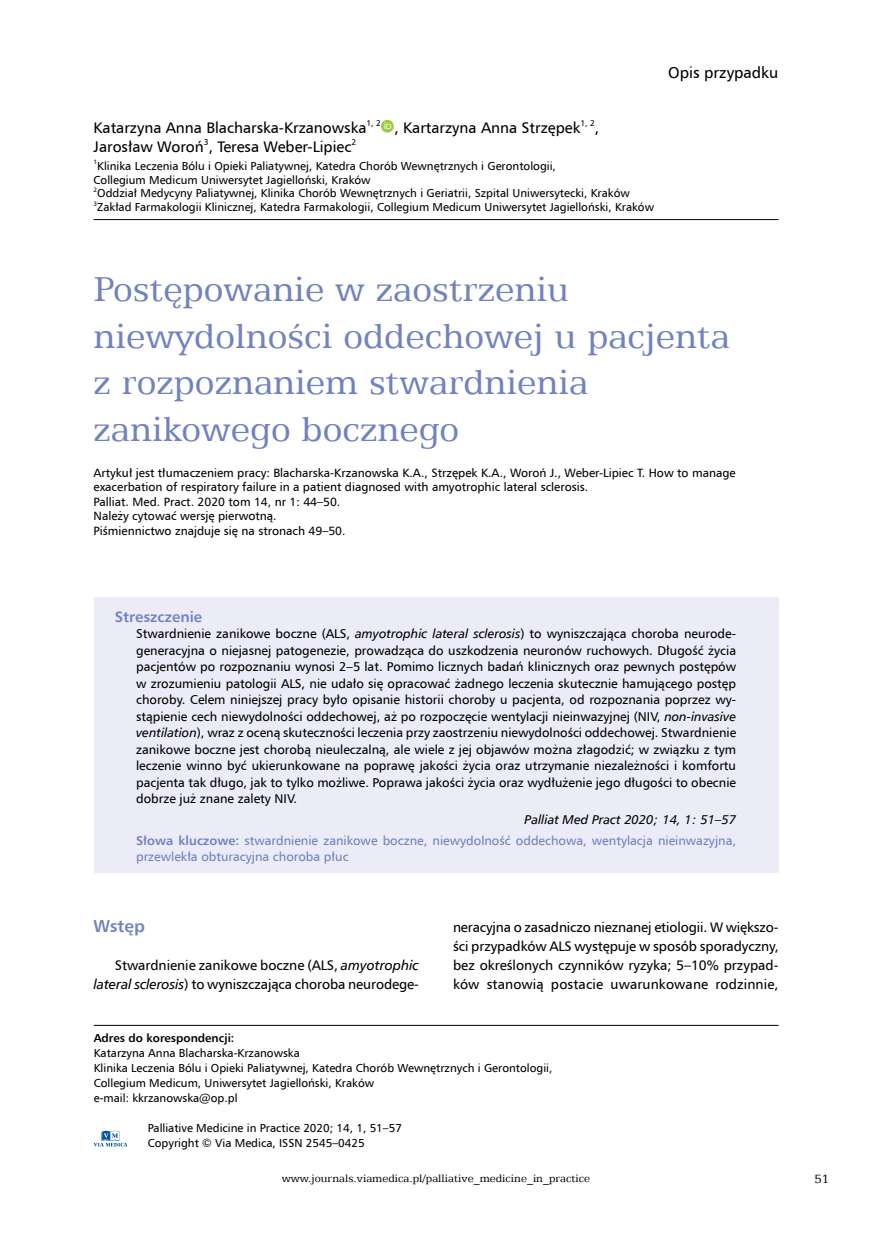
<style>
.page{position:relative;width:872px;height:1234px;background:#fff}
.page>*{position:absolute;margin:0;border:0;box-sizing:border-box;transform-origin:0 0}
.t1{font:39px/46.8px "Egyptian 505 EU";color:#7082c0}
.t2{font:700 17.25px "Humnst 777 EU";color:#7082c0}
.t3{font:15.75px "Humnst 777 EU";color:#000}
.t4{font:15.3px/18.9px "Humnst 777 EU";color:#000}
.t5{font:700 15px "Humnst 777 EU";color:#7082c0}
.t6{font:13.8px/18.9px "Humnst 777 EU";color:#000;text-align:right}
.t7{font:13.5px "Egyptian 505 EU";color:#000}
.t8{font:12.75px/16.5px "Humnst 777 EU";color:#000;text-align:justify}
.t9{font:12.75px/20.7px "Humnst 777 EU";color:#7082c0;text-align:right}
.t10{font:12px/14.4px "Humnst 777 EU";color:#000}
.t11{font:12px "Egyptian 505 EU";color:#000}
.t12{font:11.55px/15px "Humnst 777 EU";color:#000}
.t13{font:700 11.55px "Humnst 777 EU";color:#000}
.t14{font:8.4px "Humnst 777 EU";color:#000}
.t15{font:6.3px "Humnst 777 EU";color:#000}
.s1{font-style:italic}
.s2{font-style:italic;color:#000}
.s3{font-weight:700}
</style>
<div class="page">
<div style="left:94px;top:596px;width:684px;height:276px;background:#ebecf7"></div>
<hr style="left:94px;top:1024px;width:684px;height:1px;background:#000">
<svg style="left:94px;top:1130px;width:33px;height:16px"></svg>
<hr style="left:94px;top:219px;width:684px;height:1px;background:#000">
<svg style="left:381px;top:120px;width:13px;height:13px"></svg>
<svg style="left:384px;top:122px;width:7px;height:7px"></svg>
<p class="t3" style="left:668px;top:63px;width:112px">Opis przypadku</p>
<p class="t4" style="left:94px;top:117px;width:507px">Katarzyna Anna Blacharska-Krzanowska<sup>1,</sup> <sup>2</sup> , Kartarzyna Anna Strzępek<sup>1,</sup> <sup>2</sup>,<br>Jarosław Woroń , Teresa Weber-Lipiec</p>
<p class="t14" style="left:204px;top:136px;width:6px">3</p>
<p class="t14" style="left:351px;top:136px;width:6px">2</p>
<p class="t12" style="left:94px;top:158px;width:464px;line-height:13.8px"><sup>1</sup>Klinika Leczenia Bólu i Opieki Paliatywnej, Katedra Chorób Wewnętrznych i Gerontologii,<br>Collegium Medicum Uniwersytet Jagielloński, Kraków</p>
<p class="t15" style="left:94px;top:186px;width:5px">2</p>
<p class="t12" style="left:97px;top:186px;width:534px">Oddział Medycyny Paliatywnej, Klinika Chorób Wewnętrznych i Geriatrii, Szpital Uniwersytecki, Kraków</p>
<p class="t15" style="left:94px;top:200px;width:5px">3</p>
<p class="t12" style="left:97px;top:199px;width:558px">Zakład Farmakologii Klinicznej, Katedra Farmakologii, Collegium Medicum Uniwersytet Jagielloński, Kraków</p>
<h1 class="t1" style="left:94px;top:264px;width:638px">Postępowanie w zaostrzeniu niewydolności oddechowej u pacjenta z rozpoznaniem stwardnienia zanikowego bocznego</h1>
<p class="t10" style="left:94px;top:465px;width:643px">Artykuł jest tłumaczeniem pracy: Blacharska-Krzanowska K.A., Strzępek K.A., Woroń J., Weber-Lipiec T. How to manage exacerbation of respiratory failure in a patient diagnosed with amyotrophic lateral sclerosis.<br>Palliat. Med. Pract. 2020 tom 14, nr 1: 44–50.<br>Należy cytować wersję pierwotną.<br>Piśmiennictwo znajduje się na stronach 49–50.</p>
<p class="t5" style="left:115px;top:606px;width:89px">Streszczenie</p>
<p class="t8" style="left:136px;top:625px;width:601px">Stwardnienie zanikowe boczne (ALS, <span class="s1">amyotrophic lateral sclerosis</span>) to wyniszczająca choroba neurode&shy;generacyjna o niejasnej patogenezie, prowadząca do uszkodzenia neuronów ruchowych. Długość życia pacjentów po rozpoznaniu wynosi 2–5 lat. Pomimo licznych badań klinicznych oraz pewnych postępów w zrozumieniu patologii ALS, nie udało się opracować żadnego leczenia skutecznie hamującego postęp choroby. Celem niniejszej pracy było opisanie historii choroby u pacjenta, od rozpoznania poprzez wy&shy;stąpienie cech niewydolności oddechowej, aż po rozpoczęcie wentylacji nieinwazyjnej (NIV, <span class="s1">non-invasive ventilation</span>), wraz z oceną skuteczności leczenia przy zaostrzeniu niewydolności oddechowej. Stwardnienie zanikowe boczne jest chorobą nieuleczalną, ale wiele z jej objawów można złagodzić; w związku z tym leczenie winno być ukierunkowane na poprawę jakości życia oraz utrzymanie niezależności i komfortu pacjenta tak długo, jak to tylko możliwe. Poprawa jakości życia oraz wydłużenie jego długości to obecnie dobrze już znane zalety NIV.</p>
<p class="t9" style="left:136px;top:808px;width:601px"><span class="s2">Palliat Med Pract 2020; 14, 1: 51–57<br></span><span class="s3">Słowa kluczowe:</span> stwardnienie zanikowe boczne, niewydolność oddechowa, wentylacja nieinwazyjna,</p>
<p class="t9" style="left:136px;top:846px;width:214px">przewlekła obturacyjna choroba płuc</p>
<h2 class="t2" style="left:94px;top:915px;width:53px">Wstęp</h2>
<p class="t6" style="left:94px;top:955px;width:327px">Stwardnienie zanikowe boczne (ALS, <span class="s1">amyotrophic lateral sclerosis</span>) to wyniszczająca choroba neurodege-</p>
<p class="t6" style="left:453px;top:917px;width:327px;text-align:justify">neracyjna o zasadniczo nieznanej etiologii. W większo&shy;ści przypadków ALS występuje w sposób sporadyczny, bez określonych czynników ryzyka; 5–10% przypad&shy;ków stanowią postacie uwarunkowane rodzinnie,</p>
<p class="t13" style="left:94px;top:1030px;width:142px">Adres do korespondencji:</p>
<p class="t12" style="left:94px;top:1045px;width:460px">Katarzyna Anna Blacharska-Krzanowska<br>Klinika Leczenia Bólu i Opieki Paliatywnej, Katedra Chorób Wewnętrznych i Gerontologii, Collegium Medicum, Uniwersytet Jagielloński, Kraków<br>e-mail: kkrzanowska@op.pl</p>
<p class="t12" style="left:148px;top:1120px;width:256px">Palliative Medicine in Practice 2020; 14, 1, 51–57<br>Copyright © Via Medica, ISSN 2545–0425</p>
<p class="t11" style="left:282px;top:1170px;width:310px">www.journals.viamedica.pl/palliative_medicine_in_practice</p>
<p class="t7" style="left:814px;top:1170px;width:17px">51</p>
</div>
